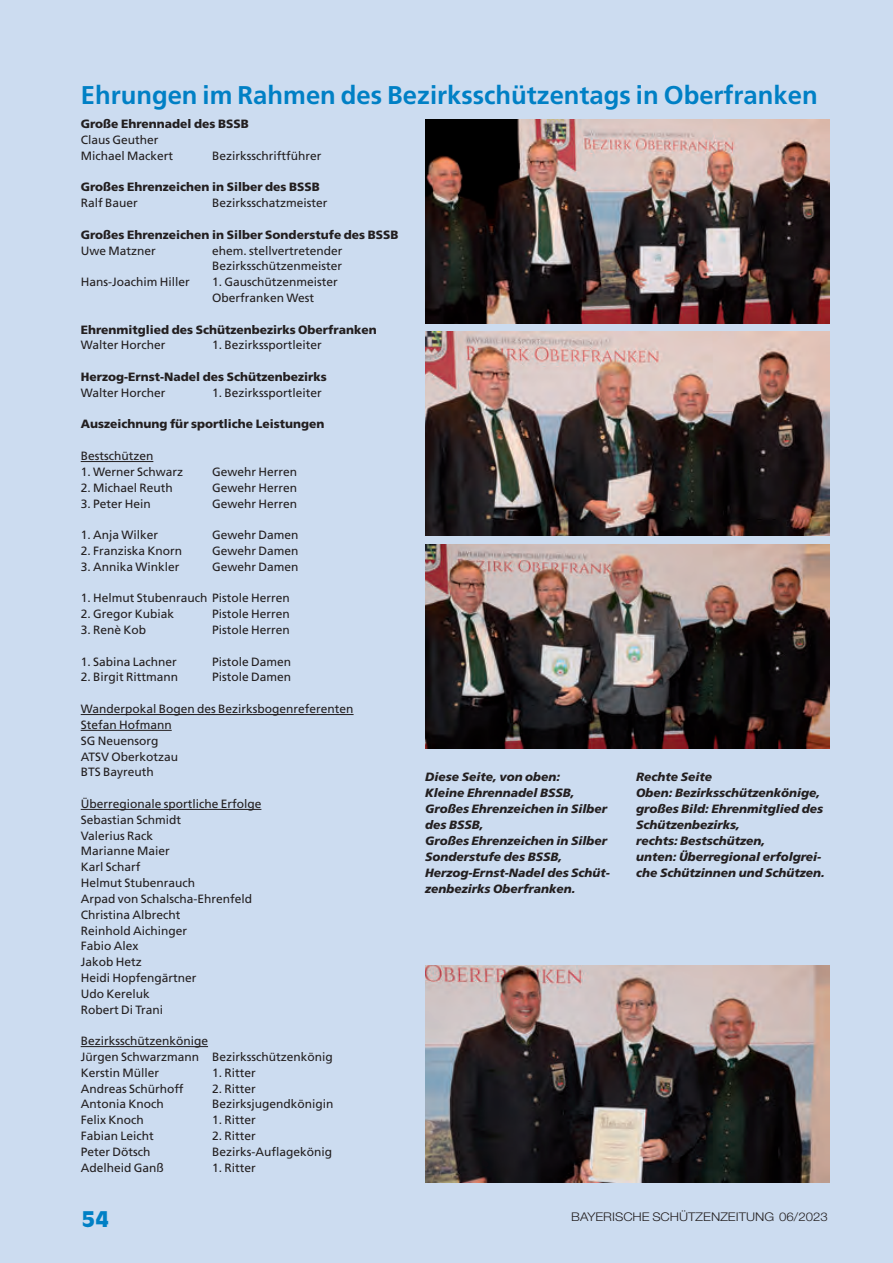
<style>
.page{position:relative;width:893px;height:1263px;background:#ccdcf0}
.page>*{position:absolute;margin:0;border:0;box-sizing:border-box;transform-origin:0 0}
.t1{font:700 25.65px "Frutiger LT";color:#0080c5}
.t2{font:900 21px "Antique Olive LT";color:#0080c5}
.t3{font:12px/15.8px "Frutiger LT";color:#231f20}
.t4{font:italic 900 12px/15.9px "Frutiger LT";color:#231f20}
.t5{font:900 12px "Frutiger LT";color:#231f20}
.t6{font:300 12px "Helvetica Neue LT";color:#231f20;scale:1.1 1}
</style>
<div class="page">
<hr style="left:81px;top:461px;width:72px;height:1px;background:#231f20">
<hr style="left:81px;top:714px;width:273px;height:1px;background:#231f20">
<hr style="left:81px;top:730px;width:91px;height:1px;background:#231f20">
<hr style="left:81px;top:809px;width:180px;height:1px;background:#231f20">
<hr style="left:81px;top:1046px;width:127px;height:1px;background:#231f20">
<img style="left:425px;top:119px;width:404px;height:204px">
<img style="left:425px;top:332px;width:404px;height:204px">
<img style="left:425px;top:544px;width:404px;height:204px">
<img style="left:425px;top:965px;width:404px;height:217px">
<h1 class="t1" style="left:81px;top:80px;width:738px">Ehrungen im Rahmen des Bezirksschützentags in Oberfranken</h1>
<p class="t5" style="left:81px;top:117px;width:170px">Große Ehrennadel des BSSB</p>
<p class="t3" style="left:81px;top:132px;width:94px">Claus Geuther<br>Michael Mackert</p>
<p class="t3" style="left:212px;top:148px;width:111px">Bezirksschriftführer</p>
<p class="t5" style="left:81px;top:180px;width:241px">Großes Ehrenzeichen in Silber des BSSB</p>
<p class="t3" style="left:81px;top:195px;width:59px">Ralf Bauer</p>
<p class="t3" style="left:212px;top:195px;width:117px">Bezirksschatzmeister</p>
<p class="t5" style="left:81px;top:227px;width:319px">Großes Ehrenzeichen in Silber Sonderstufe des BSSB</p>
<p class="t3" style="left:81px;top:243px;width:77px">Uwe Matzner</p>
<p class="t3" style="left:212px;top:243px;width:132px">ehem. stellvertretender<br>Bezirksschützenmeister</p>
<p class="t3" style="left:81px;top:274px;width:111px">Hans-Joachim Hiller</p>
<p class="t3" style="left:212px;top:274px;width:127px">1. Gauschützenmeister<br>Oberfranken West</p>
<p class="t5" style="left:81px;top:322px;width:298px">Ehrenmitglied des Schützenbezirks Oberfranken</p>
<p class="t3" style="left:81px;top:337px;width:86px">Walter Horcher</p>
<p class="t3" style="left:212px;top:337px;width:111px">1. Bezirkssportleiter</p>
<p class="t5" style="left:81px;top:370px;width:248px">Herzog-Ernst-Nadel des Schützenbezirks</p>
<p class="t3" style="left:81px;top:385px;width:86px">Walter Horcher</p>
<p class="t3" style="left:212px;top:385px;width:111px">1. Bezirkssportleiter</p>
<p class="t5" style="left:81px;top:417px;width:245px">Auszeichnung für sportliche Leistungen</p>
<p class="t3" style="left:81px;top:448px;width:74px">Bestschützen</p>
<p class="t3" style="left:81px;top:464px;width:104px">1. Werner Schwarz</p>
<p class="t3" style="left:212px;top:464px;width:87px">Gewehr Herren</p>
<p class="t3" style="left:81px;top:480px;width:94px">2. Michael Reuth</p>
<p class="t3" style="left:212px;top:480px;width:87px">Gewehr Herren</p>
<p class="t3" style="left:81px;top:496px;width:72px">3. Peter Hein</p>
<p class="t3" style="left:212px;top:496px;width:87px">Gewehr Herren</p>
<p class="t3" style="left:81px;top:527px;width:79px">1. Anja Wilker</p>
<p class="t3" style="left:212px;top:527px;width:88px">Gewehr Damen</p>
<p class="t3" style="left:81px;top:543px;width:103px">2. Franziska Knorn</p>
<p class="t3" style="left:212px;top:543px;width:88px">Gewehr Damen</p>
<p class="t3" style="left:81px;top:559px;width:100px">3. Annika Winkler</p>
<p class="t3" style="left:212px;top:559px;width:88px">Gewehr Damen</p>
<p class="t3" style="left:81px;top:590px;width:211px">1. Helmut Stubenrauch Pistole Herren</p>
<p class="t3" style="left:81px;top:606px;width:95px">2. Gregor Kubiak</p>
<p class="t3" style="left:212px;top:606px;width:79px">Pistole Herren</p>
<p class="t3" style="left:81px;top:622px;width:67px">3. Renè Kob</p>
<p class="t3" style="left:212px;top:622px;width:79px">Pistole Herren</p>
<p class="t3" style="left:81px;top:654px;width:98px">1. Sabina Lachner</p>
<p class="t3" style="left:212px;top:654px;width:81px">Pistole Damen</p>
<p class="t3" style="left:81px;top:669px;width:99px">2. Birgit Rittmann</p>
<p class="t3" style="left:212px;top:669px;width:81px">Pistole Damen</p>
<p class="t3" style="left:81px;top:701px;width:274px">Wanderpokal Bogen des Bezirksbogenreferenten<br>Stefan Hofmann<br>SG Neuensorg<br>ATSV Oberkotzau<br>BTS Bayreuth</p>
<p class="t3" style="left:81px;top:796px;width:182px">Überregionale sportliche Erfolge<br>Sebastian Schmidt<br>Valerius Rack<br>Marianne Maier<br>Karl Scharf<br>Helmut Stubenrauch<br>Arpad von Schalscha-Ehrenfeld<br>Christina Albrecht<br>Reinhold Aichinger<br>Fabio Alex<br>Jakob Hetz<br>Heidi Hopfengärtner<br>Udo Kereluk<br>Robert Di Trani</p>
<p class="t3" style="left:81px;top:1033px;width:254px">Bezirksschützenkönige<br>Jürgen Schwarzmann Bezirksschützenkönig<br>Kerstin Müller</p>
<p class="t3" style="left:212px;top:1065px;width:45px">1. Ritter</p>
<p class="t3" style="left:81px;top:1081px;width:104px">Andreas Schürhoff</p>
<p class="t3" style="left:212px;top:1081px;width:45px">2. Ritter</p>
<p class="t3" style="left:81px;top:1096px;width:84px">Antonia Knoch</p>
<p class="t3" style="left:212px;top:1096px;width:123px">Bezirksjugendkönigin</p>
<p class="t3" style="left:81px;top:1112px;width:65px">Felix Knoch</p>
<p class="t3" style="left:212px;top:1112px;width:45px">1. Ritter</p>
<p class="t3" style="left:81px;top:1128px;width:75px">Fabian Leicht</p>
<p class="t3" style="left:212px;top:1128px;width:45px">2. Ritter</p>
<p class="t3" style="left:81px;top:1144px;width:71px">Peter Dötsch</p>
<p class="t3" style="left:212px;top:1144px;width:122px">Bezirks-Auflagekönig</p>
<p class="t3" style="left:81px;top:1160px;width:85px">Adelheid Ganß</p>
<p class="t3" style="left:212px;top:1160px;width:45px">1. Ritter</p>
<p class="t4" style="left:425px;top:770px;width:186px">Diese Seite, von oben:<br>Kleine Ehrennadel BSSB,<br>Großes Ehrenzeichen in Silber des BSSB,<br>Großes Ehrenzeichen in Silber<br>Sonderstufe des BSSB,<br>Herzog-Ernst-Nadel des Schüt&shy;zenbezirks Oberfranken.</p>
<p class="t4" style="left:636px;top:770px;width:190px">Rechte Seite<br>Oben: Bezirksschützenkönige, großes Bild: Ehrenmitglied des<br>Schützenbezirks,<br>rechts: Bestschützen,<br>unten: Überregional erfolgrei&shy;che Schützinnen und Schützen.</p>
<h2 class="t2" style="left:82px;top:1211px;width:28px">54</h2>
<p class="t6" style="left:571px;top:1213px;width:235px">BAYERISCHE SCHÜTZENZEITUNG 06/2023</p>
</div>
